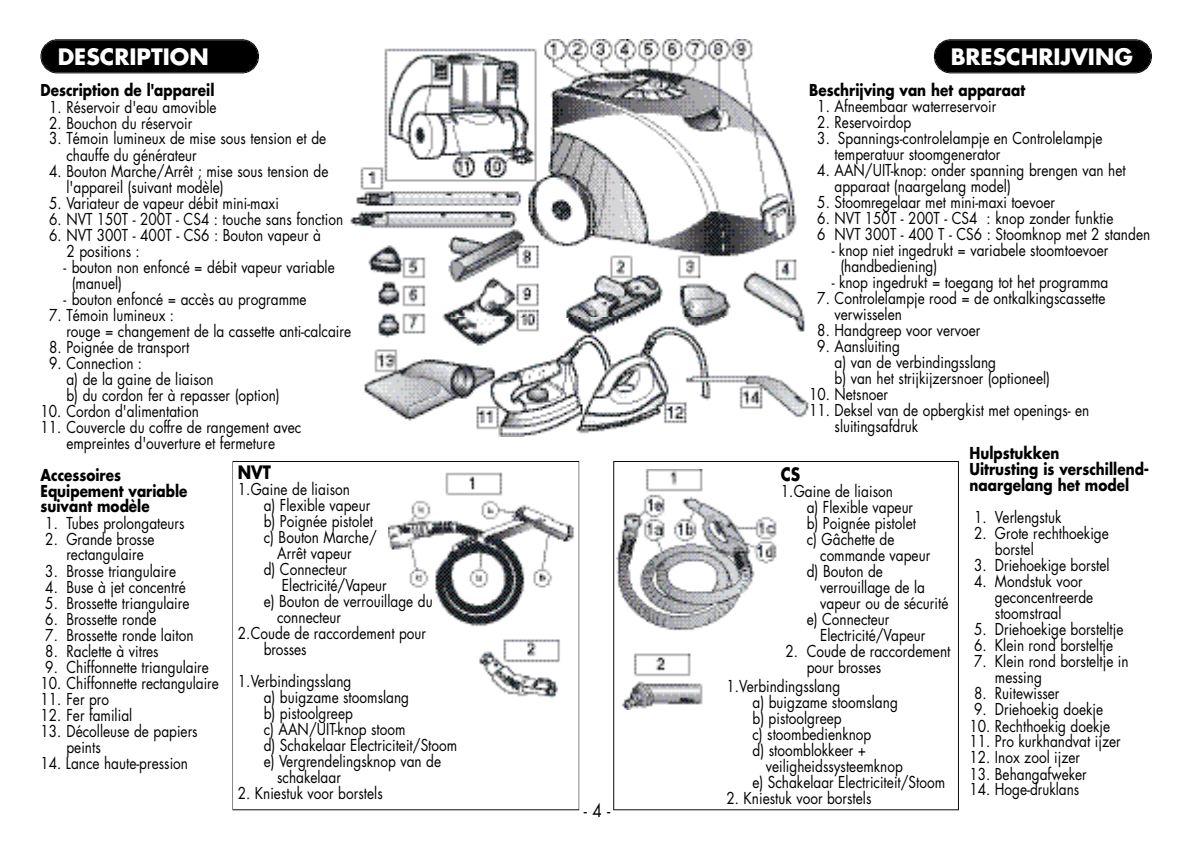
<style>
.page{position:relative;width:1191px;height:842px;background:#fff}
.page>*{position:absolute;margin:0;border:0;box-sizing:border-box;transform-origin:0 0}
.t1{font:700 22px "Futura";color:#fff}
.t2{font:700 18px "Futura";color:#000;scale:.85 1}
.t3{font:18px "Futura";color:#000;scale:.85 1}
.t4{font:16px/15.8px "Futura";color:#000;scale:.85 1}
.t5{font:700 16px/15.8px "Futura";color:#000;scale:.85 1}
</style>
<div class="page">
<svg style="left:232px;top:461px;width:347px;height:349px"></svg>
<svg style="left:613px;top:461px;width:346px;height:349px"></svg>
<svg style="left:40px;top:39px;width:219px;height:34px;background:#0d0d0d"></svg>
<svg style="left:934px;top:39px;width:218px;height:34px;background:#0d0d0d"></svg>
<img style="left:350px;top:40px;width:455px;height:278px">
<img style="left:364px;top:318px;width:445px;height:118px">
<img style="left:388px;top:469px;width:192px;height:240px">
<img style="left:613px;top:469px;width:164px;height:240px">
<h1 class="t1" style="left:58px;top:46px;width:153px">DESCRIPTION</h1>
<h1 class="t1" style="left:951px;top:46px;width:184px">BRESCHRIJVING</h1>
<p class="t5" style="left:40px;top:84px;width:206px">Description de l'appareil</p>
<p class="t4" style="left:49px;top:100px;width:198px">1. Réservoir d'eau amovible</p>
<p class="t4" style="left:49px;top:116px;width:170px">2. Bouchon du réservoir</p>
<p class="t4" style="left:66px;top:132px;width:307px;line-height:16.4px;text-indent:-17px">3. Témoin lumineux de mise sous tension et de chauffe du générateur</p>
<p class="t4" style="left:66px;top:164px;width:310px;text-indent:-17px">4. Bouton Marche/Arrêt ; mise sous tension de l'appareil (suivant modèle)</p>
<p class="t4" style="left:49px;top:196px;width:272px">5. Variateur de vapeur débit mini-maxi</p>
<p class="t4" style="left:49px;top:212px;width:347px">6. NVT 150T - 200T - CS4 : touche sans fonction</p>
<p class="t4" style="left:66px;top:228px;width:301px;line-height:16.4px;text-indent:-17px">6. NVT 300T - 400T - CS6 : Bouton vapeur à<br>2 positions :</p>
<p class="t4" style="left:72px;top:260px;width:311px;text-indent:-8px">- bouton non enfoncé = débit vapeur variable (manuel)</p>
<p class="t4" style="left:64px;top:292px;width:287px">- bouton enfoncé = accès au programme</p>
<p class="t4" style="left:66px;top:308px;width:336px;text-indent:-17px">7. Témoin lumineux :<br>rouge = changement de la cassette anti-calcaire</p>
<p class="t4" style="left:49px;top:340px;width:166px">8. Poignée de transport</p>
<p class="t4" style="left:66px;top:356px;width:253px;text-indent:-17px">9. Connection :<br>a) de la gaine de liaison<br>b) du cordon fer à repasser (option)</p>
<p class="t4" style="left:40px;top:404px;width:188px">10. Cordon d'alimentation</p>
<p class="t4" style="left:40px;top:420px;width:308px;line-height:16.4px;text-align:center">11. Couvercle du coffre de rangement avec empreintes d'ouverture et fermeture</p>
<p class="t5" style="left:809px;top:83px;width:256px">Beschrijving van het apparaat</p>
<p class="t4" style="left:817px;top:99px;width:212px">1. Afneembaar waterreservoir</p>
<p class="t4" style="left:817px;top:116px;width:112px">2. Reservoirdop</p>
<p class="t4" style="left:834px;top:131px;width:317px;text-indent:-17px">3. Spannings-controlelampje en Controlelampje temperatuur stoomgenerator</p>
<p class="t4" style="left:834px;top:164px;width:344px;text-indent:-17px">4. AAN/UIT-knop: onder spanning brengen van het apparaat (naargelang model)</p>
<p class="t4" style="left:817px;top:195px;width:281px">5. Stoomregelaar met mini-maxi toevoer</p>
<p class="t4" style="left:817px;top:212px;width:393px">6. NVT 150T - 200T - CS4 : knop zonder funktie<br>6 NVT 300T - 400 T - CS6 : Stoomknop met 2 standen</p>
<p class="t4" style="left:840px;top:243px;width:317px;line-height:16.4px;text-indent:-9px">- knop niet ingedrukt = variabele stoomtoevoer (handbediening)</p>
<p class="t4" style="left:832px;top:275px;width:327px">- knop ingedrukt = toegang tot het programma</p>
<p class="t4" style="left:834px;top:291px;width:320px;line-height:16.4px;text-indent:-17px">7. Controlelampje rood = de ontkalkingscassette verwisselen</p>
<p class="t4" style="left:817px;top:323px;width:193px">8. Handgreep voor vervoer</p>
<p class="t4" style="left:834px;top:339px;width:255px;text-indent:-17px">9. Aansluiting<br>a) van de verbindingsslang<br>b) van het strijkijzersnoer (optioneel)</p>
<p class="t4" style="left:809px;top:387px;width:94px">10. Netsnoer</p>
<p class="t4" style="left:834px;top:404px;width:301px;text-indent:-25px">11. Deksel van de opbergkist met openings- en sluitingsafdruk</p>
<p class="t5" style="left:969px;top:446px;width:213px">Hulpstukken<br>Uitrusting is verschillend&shy;naargelang het model</p>
<p class="t4" style="left:974px;top:510px;width:104px">1. Verlengstuk</p>
<p class="t4" style="left:995px;top:526px;width:136px;text-indent:-21px">2. Grote rechthoekige borstel</p>
<p class="t4" style="left:974px;top:558px;width:161px">3. Driehoekige borstel</p>
<p class="t4" style="left:995px;top:575px;width:117px;text-indent:-21px">4. Mondstuk voor geconcentreerde stoomstraal</p>
<p class="t4" style="left:974px;top:623px;width:177px">5. Driehoekige borsteltje</p>
<p class="t4" style="left:974px;top:638px;width:165px">6. Klein rond borsteltje</p>
<p class="t4" style="left:995px;top:654px;width:159px;line-height:16.4px;text-indent:-21px">7. Klein rond borsteltje in messing</p>
<p class="t4" style="left:974px;top:686px;width:102px">8. Ruitewisser</p>
<p class="t4" style="left:974px;top:702px;width:153px">9. Driehoekig doekje</p>
<p class="t4" style="left:969px;top:718px;width:167px">10. Rechthoekig doekje</p>
<p class="t4" style="left:969px;top:734px;width:179px">11. Pro kurkhandvat ijzer</p>
<p class="t4" style="left:969px;top:750px;width:132px">12. Inox zool ijzer</p>
<p class="t4" style="left:969px;top:767px;width:139px">13. Behangafweker</p>
<p class="t4" style="left:969px;top:782px;width:131px">14. Hoge-druklans</p>
<p class="t2" style="left:238px;top:464px;width:41px">NVT</p>
<p class="t4" style="left:238px;top:482px;width:133px">1.Gaine de liaison</p>
<p class="t4" style="left:264px;top:498px;width:127px">a) Flexible vapeur</p>
<p class="t4" style="left:264px;top:514px;width:130px">b) Poignée pistolet</p>
<p class="t4" style="left:264px;top:530px;width:134px">c) Bouton Marche/</p>
<p class="t4" style="left:277px;top:546px;width:89px">Arrêt vapeur</p>
<p class="t4" style="left:264px;top:562px;width:100px">d) Connecteur</p>
<p class="t4" style="left:282px;top:578px;width:125px">Electricité/Vapeur</p>
<p class="t4" style="left:264px;top:594px;width:200px">e) Bouton de verrouillage du</p>
<p class="t4" style="left:277px;top:610px;width:77px">connecteur</p>
<p class="t4" style="left:238px;top:626px;width:223px">2.Coude de raccordement pour</p>
<p class="t4" style="left:264px;top:642px;width:52px">brosses</p>
<p class="t4" style="left:238px;top:674px;width:135px">1.Verbindingsslang</p>
<p class="t4" style="left:264px;top:690px;width:173px">a) buigzame stoomslang</p>
<p class="t4" style="left:264px;top:706px;width:106px">b) pistoolgreep</p>
<p class="t4" style="left:264px;top:722px;width:168px">c) AAN/UIT-knop stoom</p>
<p class="t4" style="left:264px;top:738px;width:229px">d) Schakelaar Electriciteit/Stoom</p>
<p class="t4" style="left:264px;top:754px;width:210px">e) Vergrendelingsknop van de</p>
<p class="t4" style="left:277px;top:770px;width:76px">schakelaar</p>
<p class="t4" style="left:238px;top:786px;width:172px">2. Kniestuk voor borstels</p>
<p class="t2" style="left:781px;top:466px;width:24px">CS</p>
<p class="t4" style="left:807px;top:484px;width:130px;text-indent:-26px">1.Gaine de liaison<br>a) Flexible vapeur b) Poignée pistolet c) Gâchette de</p>
<p class="t4" style="left:807px;top:548px;width:147px;line-height:16.4px;text-indent:13px">commande vapeur d) Bouton de</p>
<p class="t4" style="left:820px;top:580px;width:125px">verrouillage de la</p>
<p class="t4" style="left:820px;top:596px;width:152px">vapeur ou de sécurité</p>
<p class="t4" style="left:807px;top:612px;width:99px">e) Connecteur</p>
<p class="t4" style="left:820px;top:628px;width:125px">Electricité/Vapeur</p>
<p class="t4" style="left:807px;top:644px;width:171px;line-height:16.4px;text-indent:-21px">2. Coude de raccordement pour brosses</p>
<p class="t4" style="left:752px;top:679px;width:173px;text-indent:-26px">1.Verbindingsslang<br>a) buigzame stoomslang b) pistoolgreep<br>c) stoombedienknop<br>d) stoomblokkeer +</p>
<p class="t4" style="left:752px;top:759px;width:228px;text-indent:13px">veiligheidssysteemknop<br>e) Schakelaar Electriciteit/Stoom</p>
<p class="t4" style="left:726px;top:791px;width:172px">2. Kniestuk voor borstels</p>
<p class="t5" style="left:40px;top:468px;width:175px">Accessoires<br>Equipement variable suivant modèle</p>
<p class="t4" style="left:45px;top:516px;width:165px">1. Tubes prolongateurs</p>
<p class="t4" style="left:66px;top:532px;width:105px;text-indent:-21px">2. Grande brosse rectangulaire</p>
<p class="t4" style="left:45px;top:564px;width:155px">3. Brosse triangulaire</p>
<p class="t4" style="left:45px;top:580px;width:167px">4. Buse à jet concentré</p>
<p class="t4" style="left:45px;top:596px;width:171px">5. Brossette triangulaire</p>
<p class="t4" style="left:45px;top:612px;width:132px">6. Brossette ronde</p>
<p class="t4" style="left:45px;top:628px;width:176px">7. Brossette ronde laiton</p>
<p class="t4" style="left:45px;top:644px;width:135px">8. Raclette à vitres</p>
<p class="t4" style="left:45px;top:660px;width:194px">9. Chiffonnette triangulaire</p>
<p class="t4" style="left:40px;top:676px;width:211px">10. Chiffonnette rectangulaire</p>
<p class="t4" style="left:40px;top:692px;width:82px">11. Fer pro</p>
<p class="t4" style="left:40px;top:708px;width:109px">12. Fer familial</p>
<p class="t4" style="left:66px;top:724px;width:156px;text-indent:-26px">13. Décolleuse de papiers peints</p>
<p class="t4" style="left:40px;top:756px;width:175px">14. Lance haute-pression</p>
<p class="t3" style="left:584px;top:802px;width:32px">-4-</p>
</div>
